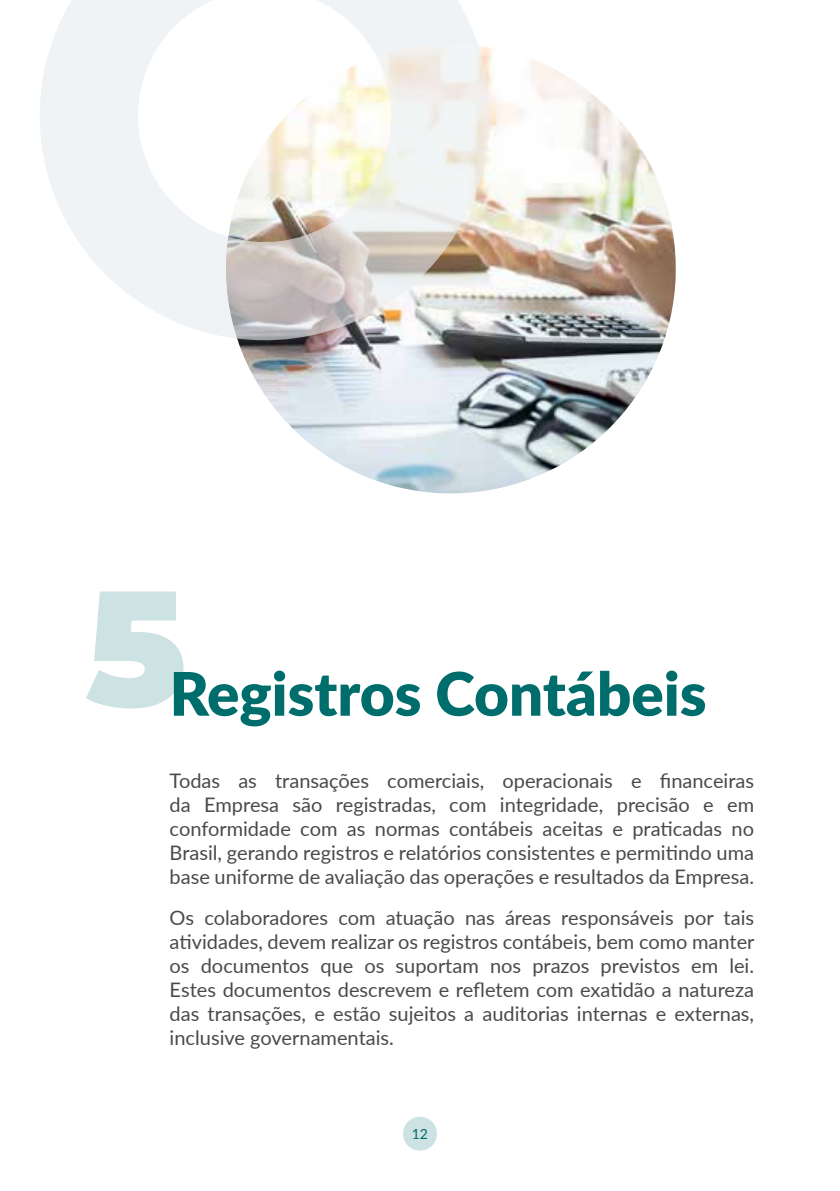
<style>
.page{position:relative;width:840px;height:1191px;background:#fff}
.page>*{position:absolute;margin:0;border:0;box-sizing:border-box;transform-origin:0 0}
.t1{font:900 163.4px "Montserrat";color:#006d6d}
.t2{font:900 60px "Lato";color:#006d6d}
.t3{font:20px/24px "Lato";color:#4a4a49;text-align:justify}
.t4{font:14px "Lato";color:#006d6d}
</style>
<div class="page">
<div style="left:403px;top:1116px;width:34px;height:34px;background:#cde2e2;border-radius:50%"></div>
<img style="left:238px;top:59px;width:438px;height:435px">
<img style="left:237px;top:46px;width:265px;height:295px">
<svg style="left:40px;top:0;width:438px;height:338px"></svg>
<h1 class="t1" style="left:85px;top:525px;width:103px">5</h1>
<h2 class="t2" style="left:169px;top:648px;width:538px">Registros Contábeis</h2>
<p class="t3" style="left:169px;top:767px;width:585px">Todas as transações comerciais, operacionais e financeiras da Empresa são registradas, com integridade, precisão e em conformidade com as normas contábeis aceitas e praticadas no Brasil, gerando registros e relatórios consistentes e permitindo uma base uniforme de avaliação das operações e resultados da Empresa.</p>
<p class="t3" style="left:169px;top:904px;width:586px">Os colaboradores com atuação nas áreas responsáveis por tais atividades, devem realizar os registros contábeis, bem como manter os documentos que os suportam nos prazos previstos em lei.<br>Estes documentos descrevem e refletem com exatidão a natureza das transações, e estão sujeitos a auditorias internas e externas, inclusive governamentais.</p>
<p class="t4" style="left:411px;top:1124px;width:18px">12</p>
</div>
